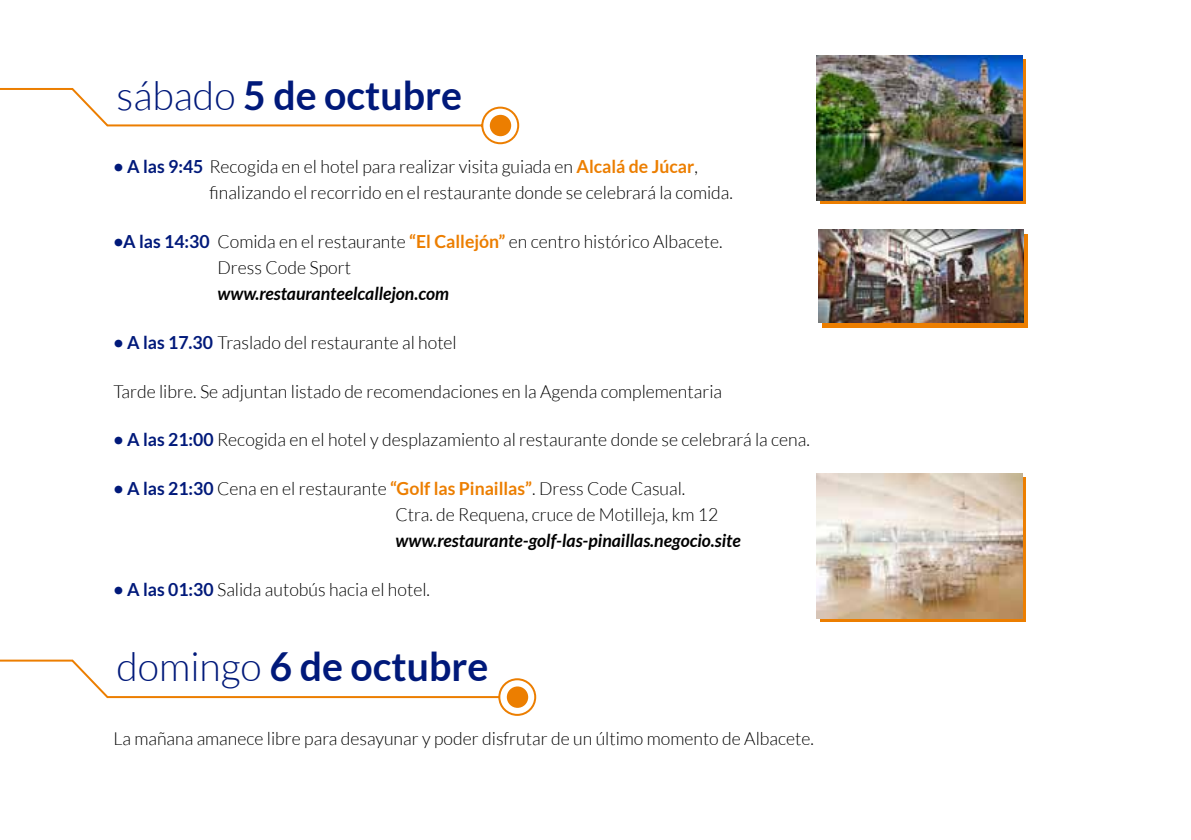
<style>
.page{position:relative;width:1191px;height:840px;background:#fff}
.page>*{position:absolute;margin:0;border:0;box-sizing:border-box;transform-origin:0 0}
.t1{font:700 40px "Lato";color:#00197a}
.t2{font:300 18px/26px "Lato";color:#000}
.t3{font:italic 700 18px "Lato";color:#000}
.s1{font-weight:300}
.s2{font-weight:700;color:#00197a}
.s3{font-weight:700;color:#ec7e00}
</style>
<div class="page">
<svg style="left:0;top:88px;width:520px;height:57px"></svg>
<svg style="left:0;top:659px;width:537px;height:57px"></svg>
<svg style="left:820px;top:59px;width:206px;height:145px"></svg>
<svg style="left:820px;top:477px;width:206px;height:144px"></svg>
<svg style="left:822px;top:234px;width:206px;height:93px"></svg>
<img style="left:816px;top:56px;width:206px;height:144px">
<img style="left:816px;top:473px;width:206px;height:145px">
<img style="left:818px;top:229px;width:206px;height:93px">
<h1 class="t1" style="left:117px;top:72px;width:347px"><span class="s1">sábado</span> 5 de octubre</h1>
<p class="t2" style="left:209px;top:154px;width:525px;text-indent:-96px"><span class="s2">• A las 9:45</span> Recogida en el hotel para realizar visita guiada en <span class="s3">Alcalá de Júcar</span>, finalizando el recorrido en el restaurante donde se celebrará la comida.</p>
<p class="t2" style="left:217px;top:229px;width:506px;text-indent:-104px"><span class="s2">•A las 14:30</span> Comida en el restaurante <span class="s3">“El Callejón”</span> en centro histórico Albacete.<br>Dress Code Sport</p>
<p class="t3" style="left:217px;top:283px;width:233px">www.restauranteelcallejon.com</p>
<p class="t2" style="left:113px;top:329px;width:345px"><span class="s2">• A las 17.30</span> Traslado del restaurante al hotel</p>
<p class="t2" style="left:113px;top:378px;width:610px">Tarde libre. Se adjuntan listado de recomendaciones en la Agenda complementaria</p>
<p class="t2" style="left:113px;top:427px;width:698px"><span class="s2">• A las 21:00</span> Recogida en el hotel y desplazamiento al restaurante donde se celebrará la cena.</p>
<p class="t2" style="left:395px;top:475px;width:324px;text-indent:-282px"><span class="s2">• A las 21:30</span> Cena en el restaurante <span class="s3">“Golf las Pinaillas”</span>. Dress Code Casual.<br>Ctra. de Requena, cruce de Motilleja, km 12</p>
<p class="t3" style="left:395px;top:530px;width:347px">www.restaurante-golf-las-pinaillas.negocio.site</p>
<p class="t2" style="left:113px;top:576px;width:318px"><span class="s2">• A las 01:30</span> Salida autobús hacia el hotel.</p>
<h1 class="t1" style="left:117px;top:643px;width:373px"><span class="s1">domingo</span> 6 de octubre</h1>
<p class="t2" style="left:113px;top:725px;width:702px">La mañana amanece libre para desayunar y poder disfrutar de un último momento de Albacete.</p>
</div>
